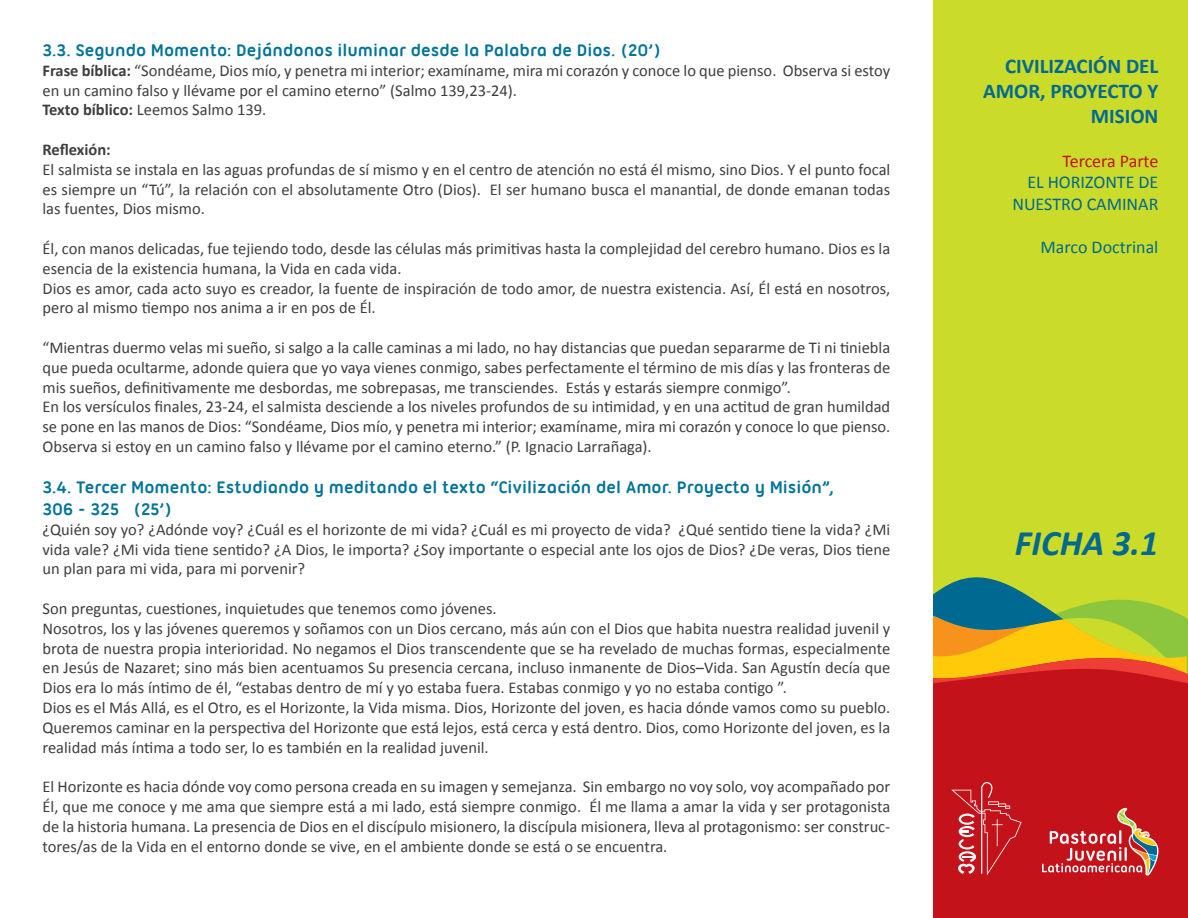
<style>
.page{position:relative;width:1188px;height:918px;background:#fff}
.page>*{position:absolute;margin:0;border:0;box-sizing:border-box;transform-origin:0 0}
.t1{font:italic 700 36px "Calibri";color:#006991}
.t2{font:700 21px/25.2px "Calibri";color:#006991;text-align:right}
.subtitulo_3{font:700 18px "Ubuntu Titling";color:#00739a}
.t3{font:18px/21.6px "Calibri";color:#006991;text-align:right}
.t4{font:18px "Calibri";letter-spacing:-.005em;color:#c4121a}
.texto{font:16.5px/19.8px "Calibri";color:#3e3e3f;text-align:justify}
.texto-2{font:700 16.5px "Calibri";letter-spacing:-.005em;color:#3e3e3f}
.s1{font-weight:700}
</style>
<div class="page">
<div style="left:933px;top:0;width:255px;height:645px;background:#cadb2a"></div>
<div style="left:933px;top:683px;width:255px;height:235px;background:#c4121a"></div>
<svg style="left:933px;top:577px;width:255px;height:106px"></svg>
<svg style="left:951px;top:782px;width:71px;height:93px;background:#cb2f36"></svg>
<svg style="left:1042px;top:808px;width:116px;height:67px;background:#c94445"></svg>
<p class="subtitulo_3" style="left:43px;top:40px;width:620px">3.3. Segundo Momento: Dejándonos iluminar desde la Palabra de Dios. (20’)</p>
<p class="texto" style="left:43px;top:60px;width:849px"><span class="s1">Frase bíblica:</span> “Sondéame, Dios mío, y penetra mi interior; examíname, mira mi corazón y conoce lo que pienso. Observa si estoy en un camino falso y llévame por el camino eterno” (Salmo 139,23-24).</p>
<p class="texto" style="left:43px;top:99px;width:225px"><span class="s1">Texto bíblico:</span> Leemos Salmo 139.</p>
<p class="texto-2" style="left:43px;top:139px;width:70px">Reflexión:</p>
<p class="texto" style="left:43px;top:159px;width:849px">El salmista se instala en las aguas profundas de sí mismo y en el centro de atención no está él mismo, sino Dios. Y el punto focal es siempre un “Tú”, la relación con el absolutamente Otro (Dios). El ser humano busca el manantial, de donde emanan todas las fuentes, Dios mismo.</p>
<p class="texto" style="left:43px;top:238px;width:849px">Él, con manos delicadas, fue tejiendo todo, desde las células más primitivas hasta la complejidad del cerebro humano. Dios es la esencia de la existencia humana, la Vida en cada vida.</p>
<p class="texto" style="left:43px;top:277px;width:849px">Dios es amor, cada acto suyo es creador, la fuente de inspiración de todo amor, de nuestra existencia. Así, Él está en nosotros, pero al mismo tiempo nos anima a ir en pos de Él.</p>
<p class="texto" style="left:43px;top:337px;width:849px">“Mientras duermo velas mi sueño, si salgo a la calle caminas a mi lado, no hay distancias que puedan separarme de Ti ni tiniebla que pueda ocultarme, adonde quiera que yo vaya vienes conmigo, sabes perfectamente el término de mis días y las fronteras de mis sueños, definitivamente me desbordas, me sobrepasas, me transciendes. Estás y estarás siempre conmigo”.</p>
<p class="texto" style="left:43px;top:396px;width:849px">En los versículos finales, 23-24, el salmista desciende a los niveles profundos de su intimidad, y en una actitud de gran humildad se pone en las manos de Dios: “Sondéame, Dios mío, y penetra mi interior; examíname, mira mi corazón y conoce lo que pienso.<br>Observa si estoy en un camino falso y llévame por el camino eterno.” (P. Ignacio Larrañaga).</p>
<p class="subtitulo_3" style="left:43px;top:477px;width:793px">3.4. Tercer Momento: Estudiando y meditando el texto “Civilización del Amor. Proyecto y Misión”,</p>
<p class="subtitulo_3" style="left:43px;top:499px;width:131px">306 - 325 (25’)</p>
<p class="texto" style="left:43px;top:519px;width:849px">¿Quién soy yo? ¿Adónde voy? ¿Cuál es el horizonte de mi vida? ¿Cuál es mi proyecto de vida? ¿Qué sentido tiene la vida? ¿Mi vida vale? ¿Mi vida tiene sentido? ¿A Dios, le importa? ¿Soy importante o especial ante los ojos de Dios? ¿De veras, Dios tiene un plan para mi vida, para mi porvenir?</p>
<p class="texto" style="left:43px;top:598px;width:456px">Son preguntas, cuestiones, inquietudes que tenemos como jóvenes.</p>
<p class="texto" style="left:43px;top:618px;width:849px">Nosotros, los y las jóvenes queremos y soñamos con un Dios cercano, más aún con el Dios que habita nuestra realidad juvenil y brota de nuestra propia interioridad. No negamos el Dios transcendente que se ha revelado de muchas formas, especialmente en Jesús de Nazaret; sino más bien acentuamos Su presencia cercana, incluso inmanente de Dios–Vida. San Agustín decía que Dios era lo más íntimo de él, “estabas dentro de mí y yo estaba fuera. Estabas conmigo y yo no estaba contigo ”.</p>
<p class="texto" style="left:43px;top:697px;width:849px">Dios es el Más Allá, es el Otro, es el Horizonte, la Vida misma. Dios, Horizonte del joven, es hacia dónde vamos como su pueblo.<br>Queremos caminar en la perspectiva del Horizonte que está lejos, está cerca y está dentro. Dios, como Horizonte del joven, es la realidad más íntima a todo ser, lo es también en la realidad juvenil.</p>
<p class="texto" style="left:43px;top:776px;width:849px">El Horizonte es hacia dónde voy como persona creada en su imagen y semejanza. Sin embargo no voy solo, voy acompañado por Él, que me conoce y me ama que siempre está a mi lado, está siempre conmigo. Él me llama a amar la vida y ser protagonista de la historia humana. La presencia de Dios en el discípulo misionero, la discípula misionera, lleva al protagonismo: ser construc&shy;tores/as de la Vida en el entorno donde se vive, en el ambiente donde se está o se encuentra.</p>
<p class="t2" style="left:983px;top:52px;width:177px">CIVILIZACIÓN DEL<br>AMOR, PROYECTO Y<br>MISION</p>
<p class="t4" style="left:1063px;top:149px;width:97px">Tercera Parte</p>
<p class="t3" style="left:1012px;top:171px;width:148px">EL HORIZONTE DE<br>NUESTRO CAMINAR</p>
<p class="t3" style="left:1041px;top:235px;width:119px">Marco Doctrinal</p>
<h1 class="t1" style="left:1015px;top:521px;width:145px">FICHA 3.1</h1>
</div>
